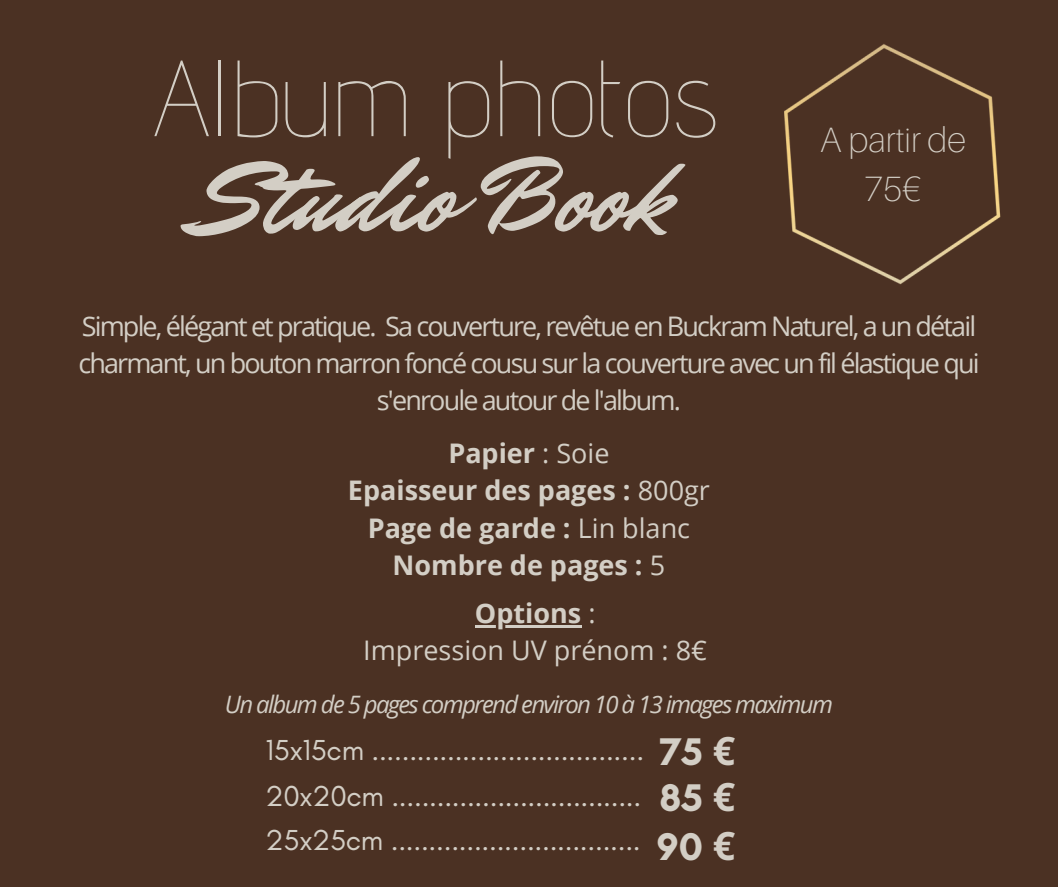
<style>
.page{position:relative;width:1058px;height:887px;background:#fff}
.page>*{position:absolute;margin:0;border:0;box-sizing:border-box;transform-origin:0 0}
.t1{font:100 108px/93.2px "Advent Pro";color:#d3cec5;text-align:center}
.t2{font:700 39.3px "Glacial Indifference";color:#d3cec5}
.t3{font:100 35.25px/48.9px "Aileron";color:#d3cec5;text-align:center}
.t4{font:29.4px "Glacial Indifference";letter-spacing:-.01em;color:#d3cec5}
.t5{font:27px/37.2px "Open Sans";letter-spacing:-.07em;color:#d3cec5;text-align:center}
.t6{font:700 27px/37.2px "Open Sans";color:#d3cec5;text-align:center}
.t7{font:27px/37.2px "Open Sans";color:#d3cec5;text-align:center}
.t8{font:italic 24px "Open Sans";letter-spacing:-.07em;color:#d3cec5}
.s1{font-family:"Mr Dafoe";font-weight:400}
.s2{font-weight:400}
.s3{font-weight:700}
.s4{font-family:"Noto Sans"}
</style>
<div class="page">
<div style="left:0;top:0;width:1058px;height:886px;background:#4b3123"></div>
<img style="left:784px;top:44px;width:217px;height:241px">
<hr style="left:475px;top:625px;width:106px;height:2px;background:#d3cec5">
<h4 class="t1" style="left:153px;top:50px;width:567px">Album photos<br><span class="s1">Studio Book</span></h4>
<h2 class="t3" style="left:819px;top:114px;width:148px">A partir de<br>75€</h2>
<h4 class="t5" style="left:78px;top:306px;width:902px">Simple, élégant et pratique. Sa couverture, revêtue en Buckram Naturel, a un détail charmant, un bouton marron foncé cousu sur la couverture avec un fil élastique qui s'enroule autour de l'album.</h4>
<p class="t6" style="left:348px;top:434px;width:363px">Papier <span class="s2">: Soie<br></span>Epaisseur des pages : <span class="s2">800gr<br></span>Page de garde : <span class="s2">Lin blanc<br></span>Nombre de pages : <span class="s2">5</span></p>
<h3 class="t7" style="left:363px;top:594px;width:345px"><span class="s3">Options</span> :<br>Impression UV prénom : 8€</h3>
<h4 class="t8" style="left:225px;top:687px;width:609px">Un album de 5 pages comprend environ 10 à 13 images maximum</h4>
<p class="t4" style="left:266px;top:732px;width:380px">15x15cm ....................................</p>
<h2 class="t4" style="left:266px;top:778px;width:377px">20x20cm .................................</h2>
<h4 class="t4" style="left:266px;top:822px;width:377px">25x25cm .................................</h4>
<h2 class="t2" style="left:660px;top:727px;width:77px">75 <span class="s4">€</span></h2>
<h4 class="t2" style="left:659px;top:773px;width:77px">85 <span class="s4">€</span></h4>
<h4 class="t2" style="left:656px;top:822px;width:80px">90 <span class="s4">€</span></h4>
</div>
